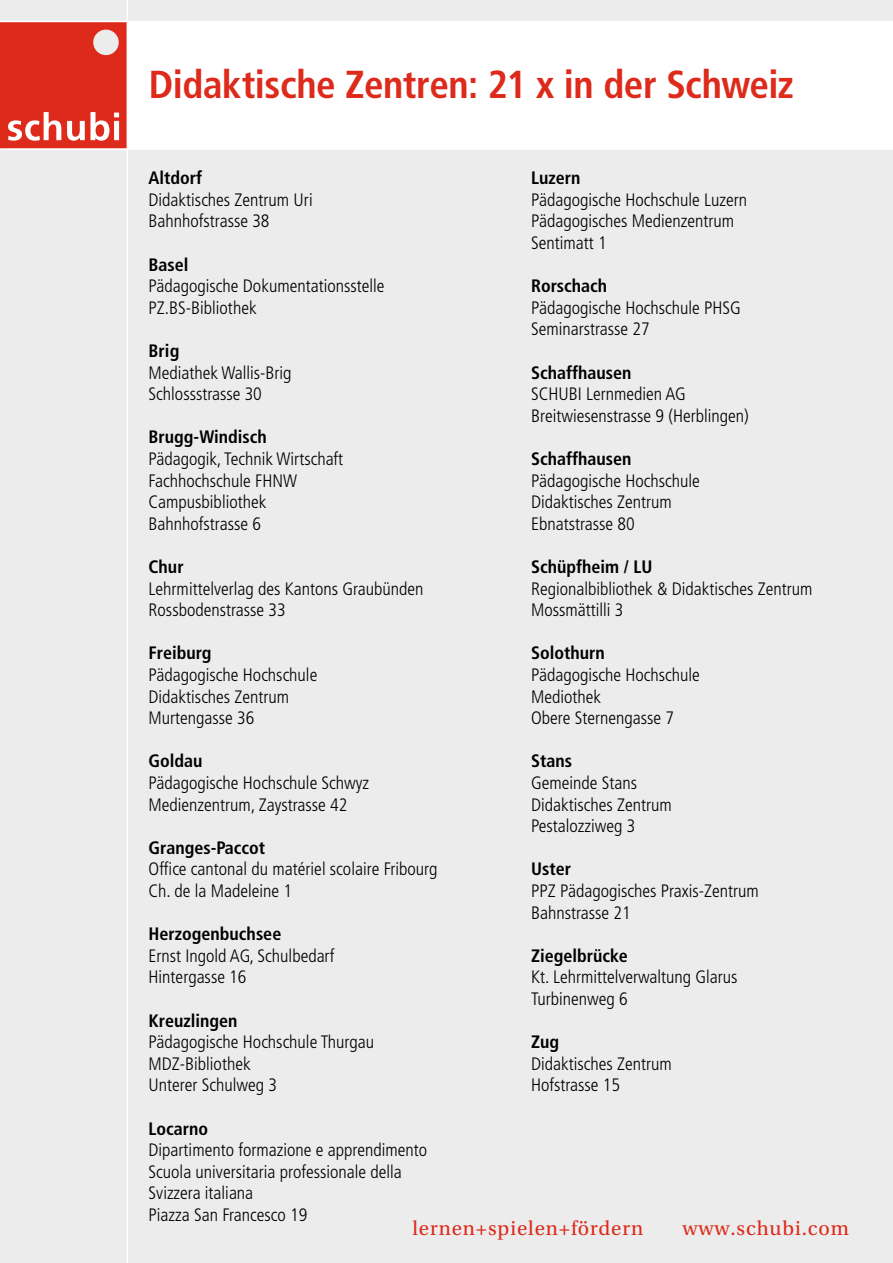
<style>
.page{position:relative;width:893px;height:1263px;background:#ececec}
.page>*{position:absolute;margin:0;border:0;box-sizing:border-box;transform-origin:0 0}
.t1{font:700 condensed 39px "Frutiger LT Std";letter-spacing:-.01em;color:#dd2a1b}
.t2{font:21px "Utopia Std";letter-spacing:.04em;color:#dd2a1b}
.t3{font:300 condensed 18px/21.6px "Frutiger LT Std";color:#000}
.t4{font:700 condensed 18px "Frutiger LT Std";color:#000}
</style>
<div class="page">
<div style="left:128px;top:21px;width:765px;height:128px;background:#fff"></div>
<svg style="left:0;top:22px;width:127px;height:126px;background:#e04134"></svg>
<hr style="left:0;top:21px;width:893px;height:1px;background:#fff">
<hr style="left:0;top:148px;width:893px;height:2px;background:#fff">
<hr style="left:127px;top:0;width:1px;height:1263px;background:#fff">
<h1 class="t1" style="left:149px;top:62px;width:646px">Didaktische Zentren: 21 x in der Schweiz</h1>
<p class="t4" style="left:149px;top:167px;width:55px">Altdorf</p>
<p class="t3" style="left:149px;top:189px;width:166px">Didaktisches Zentrum Uri<br>Bahnhofstrasse 38</p>
<p class="t4" style="left:149px;top:254px;width:42px">Basel</p>
<p class="t3" style="left:149px;top:275px;width:237px">Pädagogische Dokumentationsstelle<br>PZ.BS-Bibliothek</p>
<p class="t4" style="left:149px;top:340px;width:32px">Brig</p>
<p class="t3" style="left:149px;top:362px;width:145px">Mediathek Wallis-Brig<br>Schlossstrasse 30</p>
<p class="t4" style="left:149px;top:426px;width:120px">Brugg-Windisch</p>
<p class="t3" style="left:149px;top:448px;width:196px">Pädagogik, Technik Wirtschaft<br>Fachhochschule FHNW<br>Campusbibliothek<br>Bahnhofstrasse 6</p>
<p class="t4" style="left:149px;top:556px;width:37px">Chur</p>
<p class="t3" style="left:149px;top:578px;width:276px">Lehrmittelverlag des Kantons Graubünden<br>Rossbodenstrasse 33</p>
<p class="t4" style="left:149px;top:642px;width:65px">Freiburg</p>
<p class="t3" style="left:149px;top:664px;width:170px">Pädagogische Hochschule<br>Didaktisches Zentrum<br>Murtengasse 36</p>
<p class="t4" style="left:149px;top:750px;width:56px">Goldau</p>
<p class="t3" style="left:149px;top:772px;width:222px">Pädagogische Hochschule Schwyz<br>Medienzentrum, Zaystrasse 42</p>
<p class="t4" style="left:149px;top:837px;width:118px">Granges-Paccot</p>
<p class="t3" style="left:149px;top:859px;width:290px">Office cantonal du matériel scolaire Fribourg<br>Ch. de la Madeleine 1</p>
<p class="t4" style="left:149px;top:923px;width:134px">Herzogenbuchsee</p>
<p class="t3" style="left:149px;top:945px;width:187px">Ernst Ingold AG, Schulbedarf<br>Hintergasse 16</p>
<p class="t4" style="left:149px;top:1010px;width:90px">Kreuzlingen</p>
<p class="t3" style="left:149px;top:1031px;width:227px">Pädagogische Hochschule Thurgau<br>MDZ-Bibliothek<br>Unterer Schulweg 3</p>
<p class="t4" style="left:149px;top:1118px;width:61px">Locarno</p>
<p class="t3" style="left:149px;top:1139px;width:280px">Dipartimento formazione e apprendimento<br>Scuola universitaria professionale della<br>Svizzera italiana<br>Piazza San Francesco 19</p>
<p class="t4" style="left:531px;top:167px;width:51px">Luzern</p>
<p class="t3" style="left:531px;top:189px;width:217px">Pädagogische Hochschule Luzern<br>Pädagogisches Medienzentrum<br>Sentimatt 1</p>
<p class="t4" style="left:531px;top:275px;width:78px">Rorschach</p>
<p class="t3" style="left:531px;top:297px;width:211px">Pädagogische Hochschule PHSG<br>Seminarstrasse 27</p>
<p class="t4" style="left:531px;top:362px;width:102px">Schaffhausen</p>
<p class="t3" style="left:531px;top:383px;width:219px">SCHUBI Lernmedien AG<br>Breitwiesenstrasse 9 (Herblingen)</p>
<p class="t4" style="left:531px;top:448px;width:102px">Schaffhausen</p>
<p class="t3" style="left:531px;top:470px;width:170px">Pädagogische Hochschule<br>Didaktisches Zentrum<br>Ebnatstrasse 80</p>
<p class="t4" style="left:531px;top:556px;width:123px">Schüpfheim / LU</p>
<p class="t3" style="left:531px;top:578px;width:283px">Regionalbibliothek &amp; Didaktisches Zentrum<br>Mossmättilli 3</p>
<p class="t4" style="left:531px;top:642px;width:75px">Solothurn</p>
<p class="t3" style="left:531px;top:664px;width:170px">Pädagogische Hochschule<br>Mediothek<br>Obere Sternengasse 7</p>
<p class="t4" style="left:531px;top:750px;width:43px">Stans</p>
<p class="t3" style="left:531px;top:772px;width:142px">Gemeinde Stans<br>Didaktisches Zentrum<br>Pestalozziweg 3</p>
<p class="t4" style="left:531px;top:858px;width:41px">Uster</p>
<p class="t3" style="left:531px;top:880px;width:229px">PPZ Pädagogisches Praxis-Zentrum<br>Bahnstrasse 21</p>
<p class="t4" style="left:531px;top:945px;width:98px">Ziegelbrücke</p>
<p class="t3" style="left:531px;top:967px;width:208px">Kt. Lehrmittelverwaltung Glarus<br>Turbinenweg 6</p>
<p class="t4" style="left:531px;top:1031px;width:30px">Zug</p>
<p class="t3" style="left:531px;top:1053px;width:142px">Didaktisches Zentrum<br>Hofstrasse 15</p>
<p class="t2" style="left:412px;top:1216px;width:232px">lernen+spielen+fördern</p>
<p class="t2" style="left:682px;top:1216px;width:168px">www.schubi.com</p>
</div>
